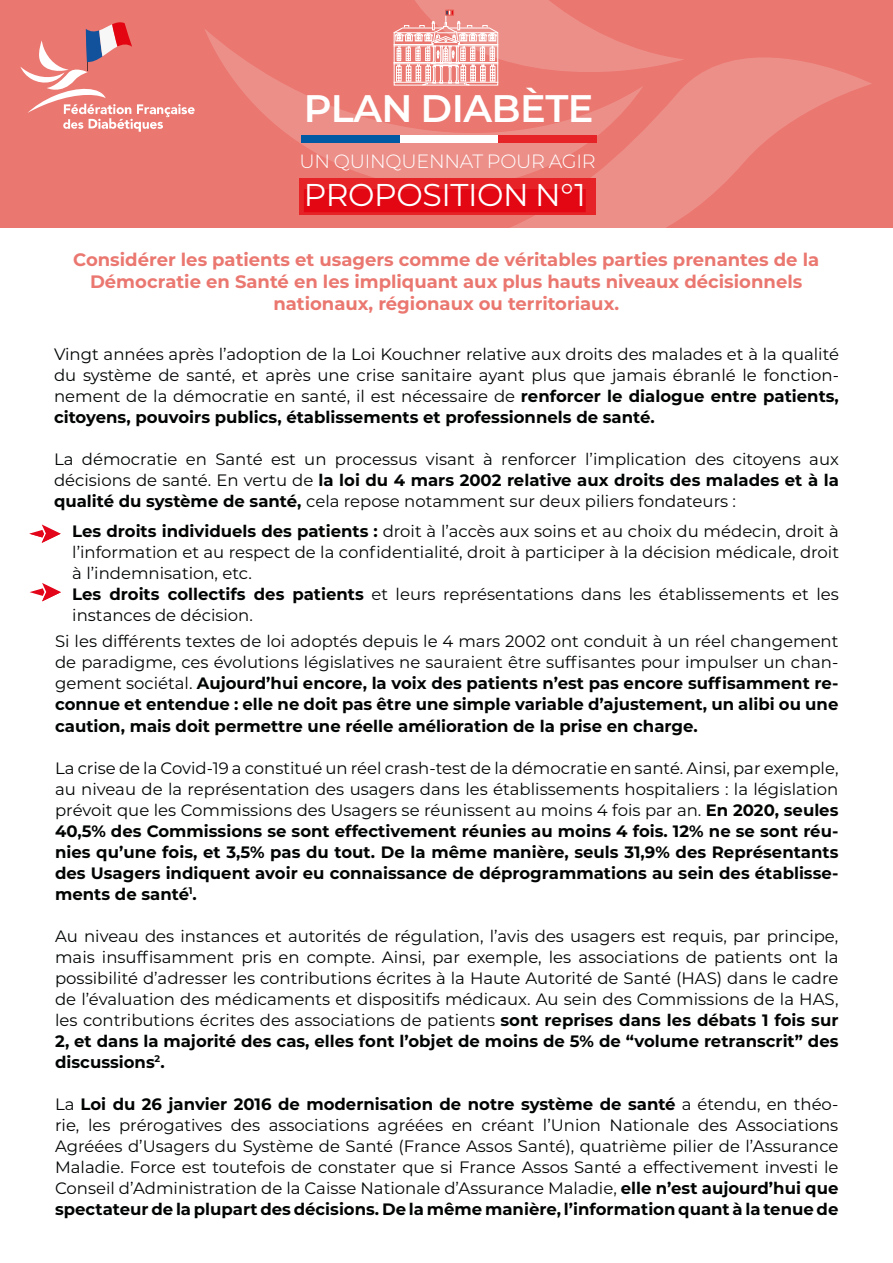
<style>
.page{position:relative;width:893px;height:1263px;background:#fff}
.page>*{position:absolute;margin:0;border:0;box-sizing:border-box;transform-origin:0 0}
.t1{font:600 38.4px "Montserrat";letter-spacing:-.015em;color:#fff}
.t2{font:31.5px "Montserrat";letter-spacing:-.015em;color:#fff}
.t3{font:300 19.2px "Montserrat";letter-spacing:-.015em;color:#fff}
.t4{font:700 18px/21.6px "Montserrat";color:#ea7770;text-align:center}
.t5{font:16.5px/21px "Montserrat";color:#020404;text-align:justify}
.t6{font:700 16.5px/21px "Montserrat";color:#020404;text-align:justify}
.s1{font-weight:700}
.s2{font-weight:400}
</style>
<div class="page">
<div style="left:0;top:0;width:893px;height:227px;background:#ea7770"></div>
<svg style="left:239px;top:86px;width:226px;height:102px"></svg>
<svg style="left:465px;top:57px;width:407px;height:171px"></svg>
<svg style="left:29px;top:524px;width:32px;height:19px"></svg>
<svg style="left:30px;top:583px;width:31px;height:18px"></svg>
<svg style="left:205px;top:0;width:480px;height:86px"></svg>
<svg style="left:20px;top:22px;width:175px;height:110px"></svg>
<div style="left:301px;top:135px;width:99px;height:8px;background:#005aa3"></div>
<div style="left:400px;top:135px;width:99px;height:8px;background:#fff"></div>
<div style="left:499px;top:135px;width:98px;height:8px;background:#e62327"></div>
<div style="left:300px;top:178px;width:296px;height:36px;background:#e62327"></div>
<div style="left:304px;top:189px;width:282px;height:23px;background:#e30613"></div>
<h1 class="t1" style="left:304px;top:81px;width:291px">PLAN DIABÈTE</h1>
<p class="t3" style="left:300px;top:148px;width:298px">UN QUINQUENNAT POUR AGIR</p>
<h2 class="t2" style="left:304px;top:174px;width:283px">PROPOSITION N°1</h2>
<p class="t4" style="left:73px;top:248px;width:747px">Considérer les patients et usagers comme de véritables parties prenantes de la<br>Démocratie en Santé en les impliquant aux plus hauts niveaux décisionnels nationaux, régionaux ou territoriaux.</p>
<p class="t5" style="left:54px;top:343px;width:787px">Vingt années après l’adoption de la Loi Kouchner relative aux droits des malades et à la qualité du système de santé, et après une crise sanitaire ayant plus que jamais ébranlé le fonction&shy;nement de la démocratie en santé, il est nécessaire de <span class="s1">renforcer le dialogue entre patients, citoyens, pouvoirs publics, établissements et professionnels de santé.</span></p>
<p class="t5" style="left:54px;top:448px;width:786px">La démocratie en Santé est un processus visant à renforcer l’implication des citoyens aux décisions de santé. En vertu de <span class="s1">la loi du 4 mars 2002 relative aux droits des malades et à la qualité du système de santé,</span> cela repose notamment sur deux piliers fondateurs :</p>
<p class="t5" style="left:72px;top:520px;width:768px;text-align:left"><span class="s1">Les droits individuels des patients :</span> droit à l’accès aux soins et au choix du médecin, droit à l’information et au respect de la confidentialité, droit à participer à la décision médicale, droit à l’indemnisation, etc.<br><span class="s1">Les droits collectifs des patients</span> et leurs représentations dans les établissements et les instances de décision.</p>
<p class="t6" style="left:55px;top:630px;width:785px"><span class="s2">Si les différents textes de loi adoptés depuis le 4 mars 2002 ont conduit à un réel changement de paradigme, ces évolutions législatives ne sauraient être suffisantes pour impulser un chan&shy;gement sociétal.</span> Aujourd’hui encore, la voix des patients n’est pas encore suffisamment re&shy;connue et entendue : elle ne doit pas être une simple variable d’ajustement, un alibi ou une caution, mais doit permettre une réelle amélioration de la prise en charge.</p>
<p class="t6" style="left:55px;top:756px;width:785px"><span class="s2">La crise de la Covid-19 a constitué un réel crash-test de la démocratie en santé. Ainsi, par exemple, au niveau de la représentation des usagers dans les établissements hospitaliers : la législation prévoit que les Commissions des Usagers se réunissent au moins 4 fois par an.</span> En 2020, seules 40,5% des Commissions se sont effectivement réunies au moins 4 fois. 12% ne se sont réu&shy;nies qu’une fois, et 3,5% pas du tout. De la même manière, seuls 31,9% des Représentants des Usagers indiquent avoir eu connaissance de déprogrammations au sein des établisse&shy;ments de santé<sup>1</sup>.</p>
<p class="t5" style="left:55px;top:924px;width:785px">Au niveau des instances et autorités de régulation, l’avis des usagers est requis, par principe, mais insuffisamment pris en compte. Ainsi, par exemple, les associations de patients ont la possibilité d’adresser les contributions écrites à la Haute Autorité de Santé (HAS) dans le cadre de l’évaluation des médicaments et dispositifs médicaux. Au sein des Commissions de la HAS, les contributions écrites des associations de patients <span class="s1">sont reprises dans les débats 1 fois sur 2, et dans la majorité des cas, elles font l’objet de moins de 5% de “volume retranscrit” des discussions</span><sup>2</sup><span class="s1">.</span></p>
<p class="t5" style="left:55px;top:1092px;width:785px">La <span class="s1">Loi du 26 janvier 2016 de modernisation de notre système de santé</span> a étendu, en théo&shy;rie, les prérogatives des associations agréées en créant l’Union Nationale des Associations Agréées d’Usagers du Système de Santé (France Assos Santé), quatrième pilier de l’Assurance Maladie. Force est toutefois de constater que si France Assos Santé a effectivement investi le Conseil d’Administration de la Caisse Nationale d’Assurance Maladie, <span class="s1">elle n’est aujourd’hui que spectateur de la plupart des décisions. De la même manière, l’information quant à la tenue de</span></p>
</div>
